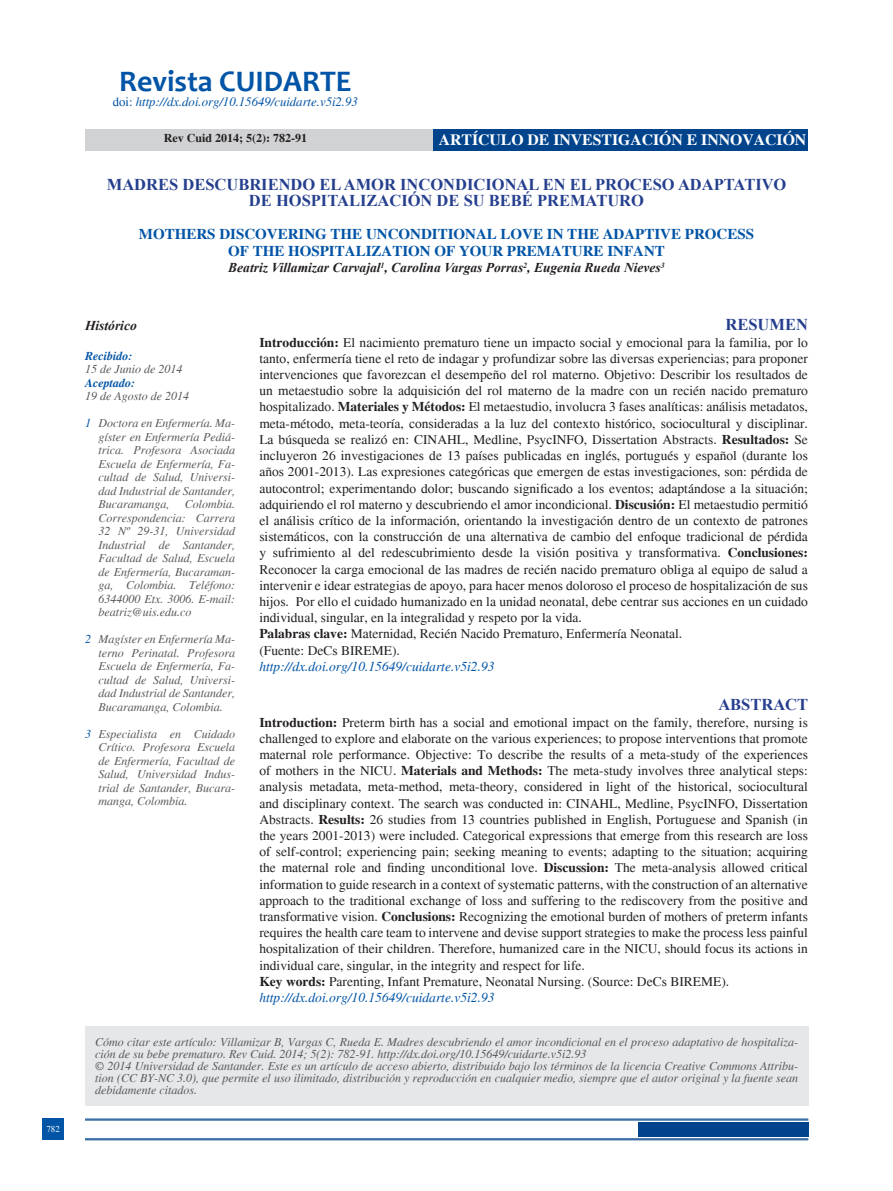
<style>
.page{position:relative;width:893px;height:1191px;background:#fff}
.page>*{position:absolute;margin:0;border:0;box-sizing:border-box;transform-origin:0 0}
.Estilo_de_párrafo_1{font:700 30px "Candara";color:#0154a6}
.titulos{font:700 16.5px "Times New Roman";color:#253f8e}
.Estilo_de_párrafo_1-2{font:700 16.5px "Times New Roman";color:#253f8e}
.Estilo_de_párrafo_1-3{font:700 15.75px "Times";color:#fff}
.titulos-2{font:700 15px "Times";color:#0154a6}
.Estilo_de_párrafo_1-4{font:13.5px/16.2px "Times";color:#231f20;text-align:justify}
.Estilo_de_párrafo_1-5{font:italic 13.5px "Times";color:#0154a6}
.titulos-3{font:italic 700 13.5px "Times New Roman";color:#231f20}
.autores{font:italic 700 13.5px "Times New Roman";color:#231f20}
.Estilo_de_párrafo_1-6{font:italic 12.75px "Times";color:#0154a6}
.pie_de_página{font:italic 12px/13.5px "Times";color:#57585a;text-align:justify}
.Estilo_de_párrafo_1-7{font:700 12px "Times";color:#231f20}
.pie_de_página-2{font:italic 700 12px "Times";color:#0154a6}
.t1{font:9px "Times New Roman";color:#fff}
.s1{font-style:normal}
.s2{color:#0154a6}
.s3{font-weight:700}
</style>
<div class="page">
<div style="left:43px;top:1118px;width:21px;height:22px;background:#0154a6"></div>
<hr style="left:85px;top:1119px;width:723px;height:1px;background:#01448c">
<hr style="left:85px;top:1118px;width:723px;height:1px;background:#01448c">
<hr style="left:85px;top:1139px;width:723px;height:1px;background:#01448c">
<hr style="left:85px;top:1138px;width:723px;height:1px;background:#01448c">
<div style="left:638px;top:1122px;width:170px;height:14px;background:#01448c"></div>
<div style="left:85px;top:1026px;width:723px;height:80px;background:#e6e7e9"></div>
<div style="left:85px;top:129px;width:357px;height:22px;background:#d1d2d4"></div>
<div style="left:433px;top:129px;width:375px;height:22px;background:#01448c"></div>
<p class="t1" style="left:46px;top:1123px;width:15px">782</p>
<p class="Estilo_de_párrafo_1" style="left:119px;top:63px;width:234px">Revista CUIDARTE</p>
<p class="Estilo_de_párrafo_1-6" style="left:113px;top:95px;width:247px"><span class="s1">doi:</span> http://dx.doi.org/10.15649/cuidarte.v5i2.93</p>
<p class="Estilo_de_párrafo_1-7" style="left:164px;top:131px;width:145px">Rev Cuid 2014; 5(2): 782-91</p>
<p class="Estilo_de_párrafo_1-3" style="left:439px;top:130px;width:369px">ARTÍCULO DE INVESTIGACIÓN E INNOVACIÓN</p>
<p class="titulos" style="left:107px;top:173px;width:681px">MADRES DESCUBRIENDO EL AMOR INCONDICIONAL EN EL PROCESO ADAPTATIVO</p>
<p class="titulos" style="left:249px;top:189px;width:396px">DE HOSPITALIZACIÓN DE SU BEBÉ PREMATURO</p>
<p class="titulos-2" style="left:139px;top:225px;width:617px">MOTHERS DISCOVERING THE UNCONDITIONAL LOVE IN THE ADAPTIVE PROCESS</p>
<p class="titulos-2" style="left:228px;top:242px;width:438px">OF THE HOSPITALIZATION OF YOUR PREMATURE INFANT</p>
<p class="titulos-3" style="left:228px;top:258px;width:438px">Beatriz Villamizar Carvajal<sup>1</sup>, Carolina Vargas Porras<sup>2</sup>, Eugenia Rueda Nieves<sup>3</sup></p>
<p class="autores" style="left:85px;top:316px;width:53px">Histórico</p>
<p class="pie_de_página-2" style="left:85px;top:349px;width:49px">Recibido:</p>
<p class="pie_de_página" style="left:85px;top:362px;width:99px">15 de Junio de 2014</p>
<p class="pie_de_página-2" style="left:85px;top:376px;width:51px">Aceptado:</p>
<p class="pie_de_página" style="left:85px;top:389px;width:105px">19 de Agosto de 2014</p>
<p class="pie_de_página" style="left:99px;top:416px;width:138px;text-indent:-14px"><span class="s2">1</span> Doctora en Enfermería. Ma&shy;gíster en Enfermería Pediá&shy;trica. Profesora Asociada Escuela de Enfermería, Fa&shy;cultad de Salud, Universi&shy;dad Industrial de Santander, Bucaramanga,</p>
<p class="pie_de_página" style="left:99px;top:497px;width:138px;text-indent:86px">Colombia.<br>Correspondencia: Carrera 32 Nº 29-31, Universidad Industrial de Santander, Facultad de Salud, Escuela de Enfermería, Bucaraman&shy;ga, Colombia. Teléfono:<br>6344000 Etx. 3006. E-mail: beatriz@uis.edu.co</p>
<p class="pie_de_página" style="left:99px;top:632px;width:138px;text-indent:-14px"><span class="s2">2</span> Magíster en Enfermería Ma&shy;terno Perinatal. Profesora Escuela de Enfermería, Fa&shy;cultad de Salud, Universi&shy;dad Industrial de Santander, Bucaramanga, Colombia.</p>
<p class="pie_de_página" style="left:99px;top:727px;width:138px;text-indent:-14px"><span class="s2">3</span> Especialista en Cuidado Crítico. Profesora Escuela de Enfermería, Facultad de Salud, Universidad Indus&shy;trial de Santander, Bucara&shy;manga, Colombia.</p>
<p class="Estilo_de_párrafo_1-2" style="left:725px;top:313px;width:84px">RESUMEN</p>
<p class="Estilo_de_párrafo_1-4" style="left:259px;top:334px;width:550px"><span class="s3">Introducción:</span> El nacimiento prematuro tiene un impacto social y emocional para la familia, por lo tanto, enfermería tiene el reto de indagar y profundizar sobre las diversas experiencias; para proponer intervenciones que favorezcan el desempeño del rol materno. Objetivo: Describir los resultados de un metaestudio sobre la adquisición del rol materno de la madre con un recién nacido prematuro hospitalizado. <span class="s3">Materiales y Métodos:</span> El metaestudio, involucra 3 fases analíticas: análisis metadatos, meta-método, meta-teoría, consideradas a la luz del contexto histórico, sociocultural y disciplinar.<br>La búsqueda se realizó en: CINAHL, Medline, PsycINFO, Dissertation Abstracts. <span class="s3">Resultados:</span> Se incluyeron 26 investigaciones de 13 países publicadas en inglés, portugués y español (durante los años 2001-2013). Las expresiones categóricas que emergen de estas investigaciones, son: pérdida de autocontrol; experimentando dolor; buscando significado a los eventos; adaptándose a la situación; adquiriendo el rol materno y descubriendo el amor incondicional. <span class="s3">Discusión:</span> El metaestudio permitió el análisis crítico de la información, orientando la investigación dentro de un contexto de patrones sistemáticos, con la construcción de una alternativa de cambio del enfoque tradicional de pérdida y sufrimiento al del redescubrimiento desde la visión positiva y transformativa. <span class="s3">Conclusiones:<br></span>Reconocer la carga emocional de las madres de recién nacido prematuro obliga al equipo de salud a intervenir e idear estrategias de apoyo, para hacer menos doloroso el proceso de hospitalización de sus hijos. Por ello el cuidado humanizado en la unidad neonatal, debe centrar sus acciones en un cuidado individual, singular, en la integralidad y respeto por la vida.</p>
<p class="Estilo_de_párrafo_1-4" style="left:259px;top:626px;width:424px"><span class="s3">Palabras clave:</span> Maternidad, Recién Nacido Prematuro, Enfermería Neonatal.</p>
<p class="Estilo_de_párrafo_1-4" style="left:259px;top:642px;width:142px">(Fuente: DeCs BIREME).</p>
<p class="Estilo_de_párrafo_1-5" style="left:259px;top:659px;width:237px">http://dx.doi.org/10.15649/cuidarte.v5i2.93</p>
<p class="Estilo_de_párrafo_1-2" style="left:718px;top:693px;width:91px">ABSTRACT</p>
<p class="Estilo_de_párrafo_1-4" style="left:259px;top:714px;width:550px"><span class="s3">Introduction:</span> Preterm birth has a social and emotional impact on the family, therefore, nursing is challenged to explore and elaborate on the various experiences; to propose interventions that promote maternal role performance. Objective: To describe the results of a meta-study of the experiences of mothers in the NICU. <span class="s3">Materials and Methods:</span> The meta-study involves three analytical steps: analysis metadata, meta-method, meta-theory, considered in light of the historical, sociocultural and disciplinary context. The search was conducted in: CINAHL, Medline, PsycINFO, Dissertation Abstracts. <span class="s3">Results:</span> 26 studies from 13 countries published in English, Portuguese and Spanish (in the years 2001-2013) were included. Categorical expressions that emerge from this research are loss of self-control; experiencing pain; seeking meaning to events; adapting to the situation; acquiring the maternal role and finding unconditional love. <span class="s3">Discussion:</span> The meta-analysis allowed critical information to guide research in a context of systematic patterns, with the construction of an alternative approach to the traditional exchange of loss and suffering to the rediscovery from the positive and transformative vision. <span class="s3">Conclusions:</span> Recognizing the emotional burden of mothers of preterm infants requires the health care team to intervene and devise support strategies to make the process less painful hospitalization of their children. Therefore, humanized care in the NICU, should focus its actions in individual care, singular, in the integrity and respect for life.</p>
<p class="Estilo_de_párrafo_1-4" style="left:259px;top:973px;width:471px"><span class="s3">Key words:</span> Parenting, Infant Premature, Neonatal Nursing. (Source: DeCs BIREME).</p>
<p class="Estilo_de_párrafo_1-5" style="left:259px;top:990px;width:237px">http://dx.doi.org/10.15649/cuidarte.v5i2.93</p>
<p class="pie_de_página" style="left:95px;top:1036px;width:704px;line-height:12px">Cómo citar este artículo: Villamizar B, Vargas C, Rueda E. Madres descubriendo el amor incondicional en el proceso adaptativo de hospitaliza&shy;ción de su bebe prematuro. Rev Cuid. 2014; 5(2): 782-91. http://dx.doi.org/10.15649/cuidarte.v5i2.93</p>
<p class="pie_de_página" style="left:95px;top:1060px;width:704px;line-height:12px">© 2014 Universidad de Santander. Este es un artículo de acceso abierto, distribuido bajo los términos de la licencia Creative Commons Attribu&shy;tion (CC BY-NC 3.0), que permite el uso ilimitado, distribución y reproducción en cualquier medio, siempre que el autor original y la fuente sean debidamente citados.</p>
</div>
